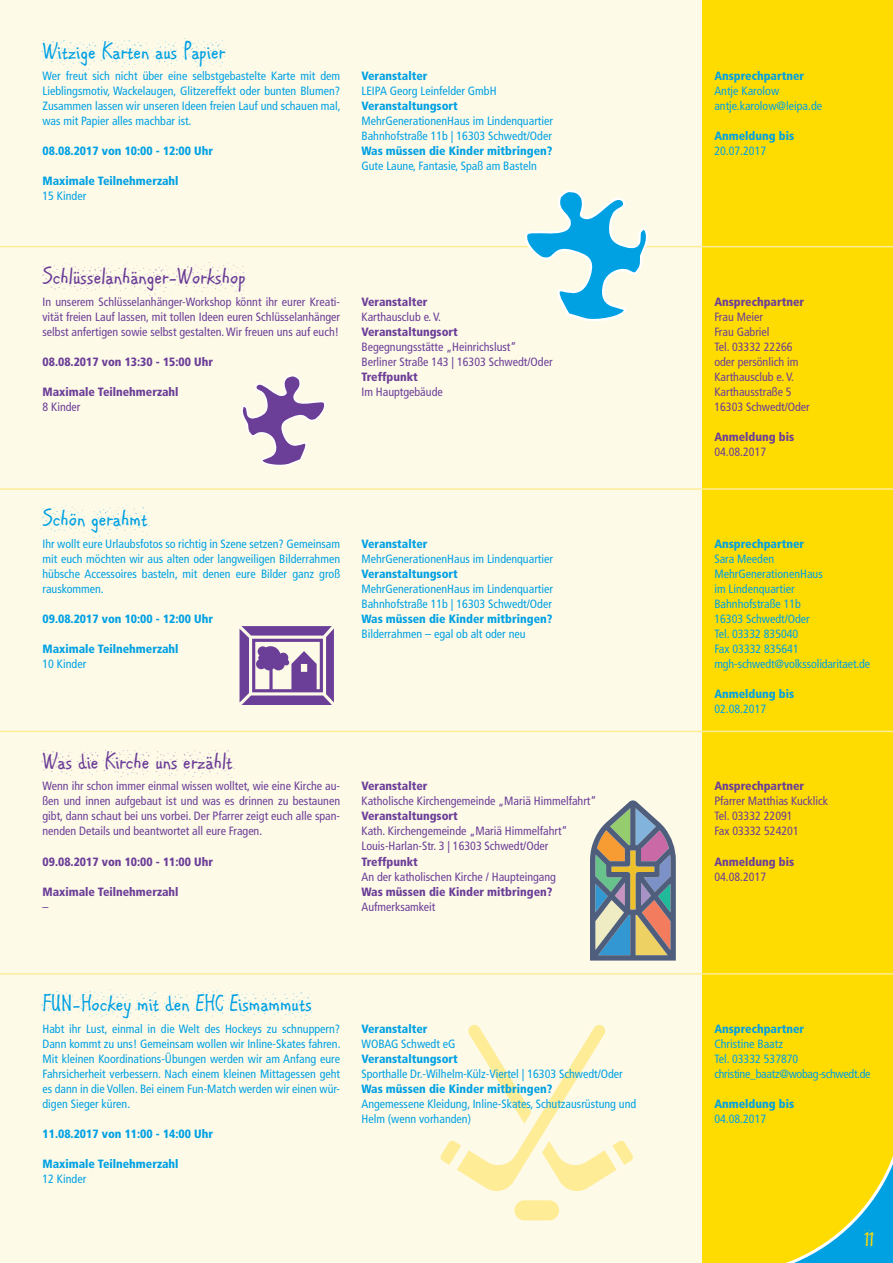
<style>
.page{position:relative;width:893px;height:1263px;background:#fff}
.page>*{position:absolute;margin:0;border:0;box-sizing:border-box;transform-origin:0 0}
.t1{font:24px "ARCARTER";color:#00a1e3}
.t2{font:24px "ARCARTER";color:#6b3e98}
.t3{font:22.5px "ARCARTER";color:#ffdc01}
.t4{font:condensed 12px/15px "Frutiger LT Std";color:#00a1e3}
.t5{font:condensed 12px/15px "Frutiger LT Std";color:#6b3e98}
.t6{font:900 condensed 12px "Frutiger LT Std";color:#00a1e3}
.t7{font:900 condensed 12px "Frutiger LT Std";color:#6b3e98}
.t8{font:condensed 12px/15px "Frutiger LT Std";letter-spacing:-.025em;color:#00a1e3}
</style>
<div class="page">
<div style="left:702px;top:0;width:191px;height:1263px;background:#ffdc01"></div>
<svg style="left:786px;top:1156px;width:107px;height:107px"></svg>
<div style="left:0;top:0;width:702px;height:1263px;background:#fefae8"></div>
<hr style="left:0;top:246px;width:893px;height:1px;background:#ffec96">
<hr style="left:0;top:488px;width:893px;height:2px;background:#ffec96">
<hr style="left:0;top:731px;width:893px;height:1px;background:#ffec96">
<hr style="left:0;top:973px;width:893px;height:1px;background:#ffec96">
<svg style="left:440px;top:1024px;width:193px;height:167px"></svg>
<div style="left:514px;top:1200px;width:45px;height:20px;background:#ffec96;border-radius:10px"></div>
<svg style="left:590px;top:800px;width:86px;height:160px;background:#939692"></svg>
<svg style="left:240px;top:626px;width:94px;height:79px"></svg>
<svg style="left:521px;top:190px;width:132px;height:131px"></svg>
<svg style="left:241px;top:375px;width:85px;height:91px"></svg>
<h1 class="t1" style="left:43px;top:36px;width:184px">WITZIGE KARTEN AUS PAPIER</h1>
<p class="t4" style="left:43px;top:69px;width:300px;text-align:justify">Wer freut sich nicht über eine selbstgebastelte Karte mit dem Lieblingsmotiv, Wackelaugen, Glitzereffekt oder bunten Blumen?<br>Zusammen lassen wir unseren Ideen freien Lauf und schauen mal, was mit Papier alles machbar ist.</p>
<p class="t6" style="left:43px;top:144px;width:172px">08.08.2017 von 10:00 - 12:00 Uhr</p>
<p class="t6" style="left:43px;top:174px;width:138px">Maximale Teilnehmerzahl</p>
<p class="t4" style="left:43px;top:189px;width:45px">15 Kinder</p>
<p class="t6" style="left:361px;top:69px;width:68px">Veranstalter</p>
<p class="t4" style="left:361px;top:84px;width:137px">LEIPA Georg Leinfelder GmbH</p>
<p class="t6" style="left:361px;top:99px;width:98px">Veranstaltungsort</p>
<p class="t4" style="left:361px;top:114px;width:193px">MehrGenerationenHaus im Lindenquartier<br>Bahnhofstraße 11b | 16303 Schwedt/Oder</p>
<p class="t6" style="left:361px;top:144px;width:192px">Was müssen die Kinder mitbringen?</p>
<p class="t4" style="left:361px;top:159px;width:177px">Gute Laune, Fantasie, Spaß am Basteln</p>
<h1 class="t2" style="left:43px;top:262px;width:205px">SCHLÜSSELANHÄNGER-WORKSHOP</h1>
<p class="t5" style="left:43px;top:294px;width:299px;text-align:justify">In unserem Schlüsselanhänger-Workshop könnt ihr eurer Kreati&shy;vität freien Lauf lassen, mit tollen Ideen euren Schlüsselanhänger selbst anfertigen sowie selbst gestalten. Wir freuen uns auf euch!</p>
<p class="t7" style="left:43px;top:354px;width:172px">08.08.2017 von 13:30 - 15:00 Uhr</p>
<p class="t7" style="left:43px;top:384px;width:138px">Maximale Teilnehmerzahl</p>
<p class="t5" style="left:43px;top:399px;width:39px">8 Kinder</p>
<p class="t7" style="left:361px;top:294px;width:68px">Veranstalter</p>
<p class="t5" style="left:361px;top:309px;width:81px">Karthausclub e. V.</p>
<p class="t7" style="left:361px;top:324px;width:98px">Veranstaltungsort</p>
<p class="t5" style="left:361px;top:339px;width:193px">Begegnungsstätte „Heinrichslust“<br>Berliner Straße 143 | 16303 Schwedt/Oder</p>
<p class="t7" style="left:361px;top:369px;width:58px">Treffpunkt</p>
<p class="t5" style="left:361px;top:384px;width:83px">Im Hauptgebäude</p>
<h1 class="t1" style="left:43px;top:504px;width:106px">SCHÖN GERAHMT</h1>
<p class="t4" style="left:43px;top:536px;width:299px;text-align:justify">Ihr wollt eure Urlaubsfotos so richtig in Szene setzen? Gemeinsam mit euch möchten wir aus alten oder langweiligen Bilderrahmen hübsche Accessoires basteln, mit denen eure Bilder ganz groß rauskommen.</p>
<p class="t6" style="left:43px;top:612px;width:172px">09.08.2017 von 10:00 - 12:00 Uhr</p>
<p class="t6" style="left:43px;top:642px;width:138px">Maximale Teilnehmerzahl</p>
<p class="t4" style="left:43px;top:656px;width:45px">10 Kinder</p>
<p class="t6" style="left:361px;top:537px;width:68px">Veranstalter</p>
<p class="t4" style="left:361px;top:551px;width:193px">MehrGenerationenHaus im Lindenquartier</p>
<p class="t6" style="left:361px;top:567px;width:98px">Veranstaltungsort</p>
<p class="t4" style="left:361px;top:581px;width:193px">MehrGenerationenHaus im Lindenquartier<br>Bahnhofstraße 11b | 16303 Schwedt/Oder</p>
<p class="t6" style="left:361px;top:612px;width:192px">Was müssen die Kinder mitbringen?</p>
<p class="t4" style="left:361px;top:626px;width:166px">Bilderrahmen – egal ob alt oder neu</p>
<h1 class="t2" style="left:43px;top:746px;width:192px">WAS DIE KIRCHE UNS ERZÄHLT</h1>
<p class="t5" style="left:43px;top:779px;width:299px;text-align:justify">Wenn ihr schon immer einmal wissen wolltet, wie eine Kirche au&shy;ßen und innen aufgebaut ist und was es drinnen zu bestaunen gibt, dann schaut bei uns vorbei. Der Pfarrer zeigt euch alle span&shy;nenden Details und beantwortet all eure Fragen.</p>
<p class="t7" style="left:43px;top:854px;width:172px">09.08.2017 von 10:00 - 11:00 Uhr</p>
<p class="t7" style="left:43px;top:884px;width:138px">Maximale Teilnehmerzahl</p>
<p class="t5" style="left:43px;top:899px;width:7px">–</p>
<p class="t7" style="left:361px;top:779px;width:68px">Veranstalter</p>
<p class="t5" style="left:361px;top:794px;width:237px">Katholische Kirchengemeinde „Mariä Himmelfahrt“</p>
<p class="t7" style="left:361px;top:809px;width:98px">Veranstaltungsort</p>
<p class="t5" style="left:361px;top:824px;width:208px">Kath. Kirchengemeinde „Mariä Himmelfahrt“<br>Louis-Harlan-Str. 3 | 16303 Schwedt/Oder</p>
<p class="t7" style="left:361px;top:854px;width:58px">Treffpunkt</p>
<p class="t5" style="left:361px;top:869px;width:196px">An der katholischen Kirche / Haupteingang</p>
<p class="t7" style="left:361px;top:884px;width:192px">Was müssen die Kinder mitbringen?</p>
<p class="t5" style="left:361px;top:899px;width:75px">Aufmerksamkeit</p>
<h1 class="t1" style="left:43px;top:989px;width:271px">FUN-HOCKEY MIT DEN EHC EISMAMMUTS</h1>
<p class="t4" style="left:43px;top:1021px;width:300px;text-align:justify">Habt ihr Lust, einmal in die Welt des Hockeys zu schnuppern?<br>Dann kommt zu uns! Gemeinsam wollen wir Inline-Skates fahren.<br>Mit kleinen Koordinations-Übungen werden wir am Anfang eure Fahrsicherheit verbessern. Nach einem kleinen Mittagessen geht es dann in die Vollen. Bei einem Fun-Match werden wir einen wür&shy;digen Sieger küren.</p>
<p class="t6" style="left:43px;top:1126px;width:172px">11.08.2017 von 11:00 - 14:00 Uhr</p>
<p class="t6" style="left:43px;top:1156px;width:138px">Maximale Teilnehmerzahl</p>
<p class="t4" style="left:43px;top:1171px;width:45px">12 Kinder</p>
<p class="t6" style="left:361px;top:1021px;width:68px">Veranstalter</p>
<p class="t4" style="left:361px;top:1036px;width:96px">WOBAG Schwedt eG</p>
<p class="t6" style="left:361px;top:1051px;width:98px">Veranstaltungsort</p>
<p class="t4" style="left:361px;top:1066px;width:263px">Sporthalle Dr.-Wilhelm-Külz-Viertel | 16303 Schwedt/Oder</p>
<p class="t6" style="left:361px;top:1081px;width:192px">Was müssen die Kinder mitbringen?</p>
<p class="t4" style="left:361px;top:1096px;width:276px">Angemessene Kleidung, Inline-Skates, Schutzausrüstung und<br>Helm (wenn vorhanden)</p>
<p class="t6" style="left:714px;top:69px;width:91px">Ansprechpartner</p>
<p class="t4" style="left:714px;top:84px;width:109px">Antje Karolow antje.karolow@leipa.de</p>
<p class="t6" style="left:714px;top:129px;width:81px">Anmeldung bis</p>
<p class="t4" style="left:714px;top:144px;width:53px">20.07.2017</p>
<p class="t7" style="left:714px;top:294px;width:91px">Ansprechpartner</p>
<p class="t5" style="left:714px;top:309px;width:97px">Frau Meier<br>Frau Gabriel<br>Tel. 03332 22266 oder persönlich im<br>Karthausclub e. V.<br>Karthausstraße 5<br>16303 Schwedt/Oder</p>
<p class="t7" style="left:714px;top:429px;width:81px">Anmeldung bis</p>
<p class="t5" style="left:714px;top:444px;width:53px">04.08.2017</p>
<p class="t6" style="left:714px;top:537px;width:91px">Ansprechpartner</p>
<p class="t4" style="left:714px;top:551px;width:157px">Sara Meeden<br>MehrGenerationenHaus<br>im Lindenquartier<br>Bahnhofstraße 11b<br>16303 Schwedt/Oder<br>Tel. 03332 835040<br>Fax 03332 835641 mgh-schwedt@volkssolidaritaet.de</p>
<p class="t6" style="left:714px;top:687px;width:81px">Anmeldung bis</p>
<p class="t4" style="left:714px;top:701px;width:53px">02.08.2017</p>
<p class="t7" style="left:714px;top:779px;width:91px">Ansprechpartner</p>
<p class="t5" style="left:714px;top:794px;width:115px">Pfarrer Matthias Kucklick<br>Tel. 03332 22091<br>Fax 03332 524201</p>
<p class="t7" style="left:714px;top:854px;width:81px">Anmeldung bis</p>
<p class="t5" style="left:714px;top:869px;width:53px">04.08.2017</p>
<p class="t6" style="left:714px;top:1021px;width:91px">Ansprechpartner</p>
<p class="t8" style="left:714px;top:1036px;width:158px">Christine Baatz<br>Tel. 03332 537870 christine_baatz@wobag-schwedt.de</p>
<p class="t6" style="left:714px;top:1096px;width:81px">Anmeldung bis</p>
<p class="t4" style="left:714px;top:1111px;width:53px">04.08.2017</p>
<h2 class="t3" style="left:865px;top:1225px;width:11px">11</h2>
</div>
